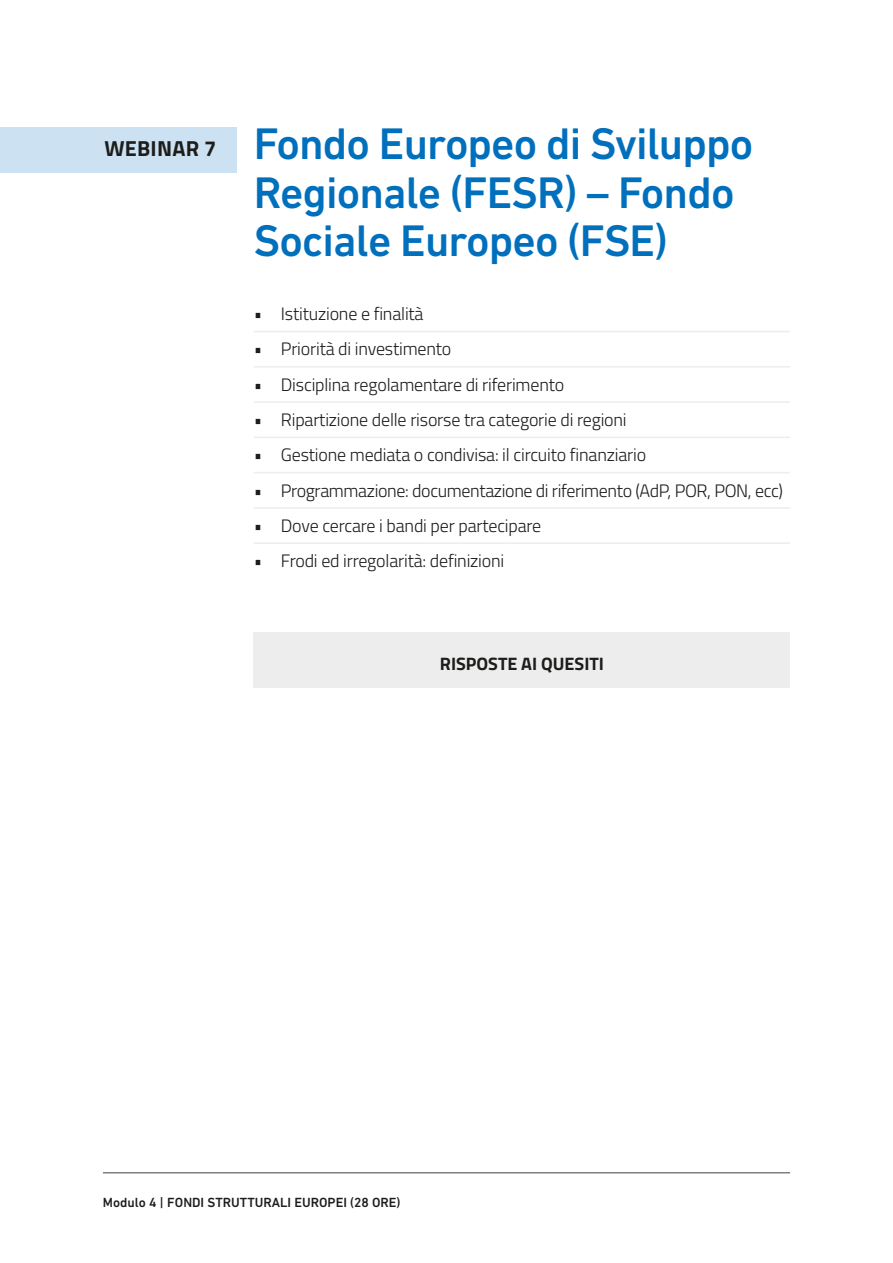
<style>
.page{position:relative;width:893px;height:1263px;background:#fff}
.page>*{position:absolute;margin:0;border:0;box-sizing:border-box;transform-origin:0 0}
.t1{font:500 45px/48.8px "DIN Next LT Pro";letter-spacing:-.02em;color:#0070bd}
.t2{font:700 21.75px "Titillium Web";letter-spacing:.01em;color:#1d1d1b}
.t3{font:300 18px "Titillium Web";letter-spacing:-.01em;color:#1d1d1b}
.t4{font:700 18px "Titillium Web";color:#1d1d1b}
.t5{font:500 13.5px "DIN Next LT Pro";color:#1d1d1b}
</style>
<div class="page">
<hr style="left:103px;top:1172px;width:687px;height:1px;background:#808080">
<div style="left:0;top:127px;width:237px;height:46px;background:#cce2f2"></div>
<div style="left:254px;top:632px;width:536px;height:55px;background:#ededed"></div>
<hr style="left:254px;top:331px;width:536px;height:1px;background:#ededed">
<hr style="left:254px;top:366px;width:536px;height:2px;background:#ededed">
<hr style="left:254px;top:401px;width:536px;height:2px;background:#ededed">
<hr style="left:254px;top:437px;width:536px;height:1px;background:#ededed">
<hr style="left:254px;top:472px;width:536px;height:1px;background:#ededed">
<hr style="left:254px;top:507px;width:536px;height:2px;background:#ededed">
<hr style="left:254px;top:542px;width:536px;height:2px;background:#ededed">
<p class="t2" style="left:104px;top:132px;width:113px">WEBINAR 7</p>
<h1 class="t1" style="left:254px;top:119px;width:501px">Fondo Europeo di Sviluppo<br>Regionale (FESR) – Fondo<br>Sociale Europeo (FSE)</h1>
<p class="t3" style="left:254px;top:301px;width:171px">• Istituzione e finalità</p>
<p class="t3" style="left:254px;top:336px;width:199px">• Priorità di investimento</p>
<p class="t3" style="left:254px;top:371px;width:312px">• Disciplina regolamentare di riferimento</p>
<p class="t3" style="left:254px;top:407px;width:374px">• Ripartizione delle risorse tra categorie di regioni</p>
<p class="t3" style="left:254px;top:442px;width:394px">• Gestione mediata o condivisa: il circuito finanziario</p>
<p class="t3" style="left:254px;top:477px;width:531px">• Programmazione: documentazione di riferimento (AdP, POR, PON, ecc)</p>
<p class="t3" style="left:254px;top:512px;width:289px">• Dove cercare i bandi per partecipare</p>
<p class="t3" style="left:254px;top:548px;width:252px">• Frodi ed irregolarità: definizioni</p>
<p class="t4" style="left:440px;top:650px;width:166px">RISPOSTE AI QUESITI</p>
<p class="t5" style="left:103px;top:1194px;width:299px">Modulo 4 | FONDI STRUTTURALI EUROPEI (28 ORE)</p>
</div>
